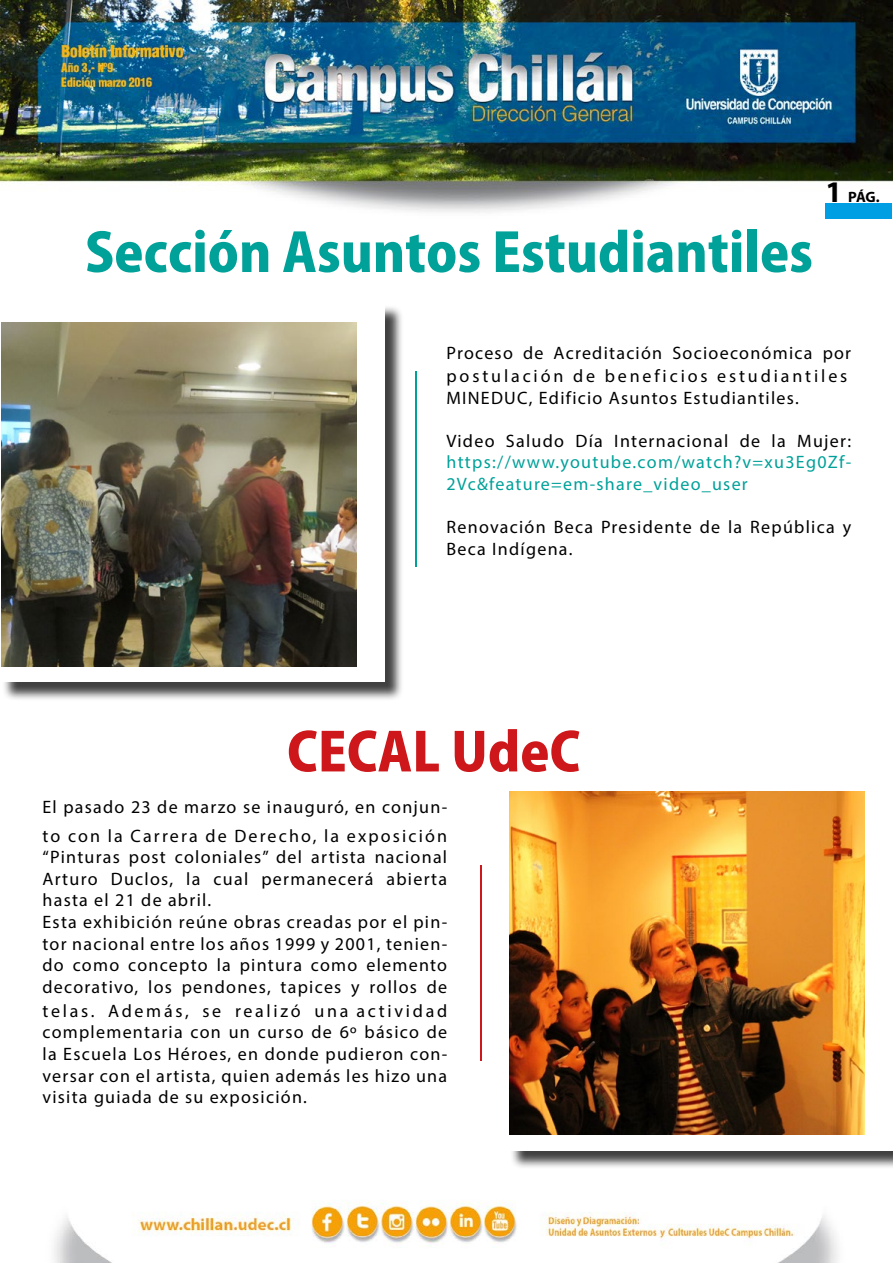
<style>
.page{position:relative;width:893px;height:1276px;background:#fff}
.page>*{position:absolute;margin:0;border:0;box-sizing:border-box;transform-origin:0 0}
.t1{font:800 52.5px "Koz Go Pr 6 N";color:#00a199}
.t2{font:800 52.5px "Koz Go Pr 6 N";color:#cd171a}
.t3{font:18px/21.6px "Myriad Pro";letter-spacing:.07em;color:#000}
.t4{font:18px/28.5px "Myriad Pro";letter-spacing:.11em;color:#000}
.t5{font:18px/21.6px "Myriad Pro";letter-spacing:.07em;color:#00a199}
.t6{font:700 15px "Myriad Pro";color:#000}
.s1{font-size:30px}
</style>
<div class="page">
<img style="left:0;top:0;width:893px;height:1263px">
<div style="left:2px;top:305px;width:402px;height:395px;background:#000;opacity:.75"></div>
<div style="left:0;top:303px;width:385px;height:379px;background:#fff"></div>
<hr style="left:415px;top:371px;width:1px;height:196px;background:#00a199">
<hr style="left:480px;top:865px;width:1px;height:195px;background:#cd171a">
<img style="left:1px;top:323px;width:355px;height:343px">
<div style="left:510px;top:774px;width:383px;height:395px;background:#000;opacity:.75"></div>
<div style="left:508px;top:772px;width:385px;height:378px;background:#fff"></div>
<img style="left:509px;top:791px;width:355px;height:343px">
<div style="left:825px;top:203px;width:67px;height:15px;background:#009fe3"></div>
<h1 class="t1" style="left:85px;top:223px;width:729px">Sección Asuntos Estudiantiles</h1>
<p class="t6" style="left:825px;top:187px;width:56px"><span class="s1">1</span> PÁG.</p>
<p class="t3" style="left:446px;top:342px;width:406px;line-height:22px">Proceso de Acreditación Socioeconómica por postulación de beneficios estudiantiles<br>MINEDUC, Edificio Asuntos Estudiantiles.</p>
<p class="t3" style="left:446px;top:430px;width:406px">Video Saludo Día Internacional de la Mujer:</p>
<p class="t5" style="left:446px;top:451px;width:406px">https://www.youtube.com/watch?v=xu3Eg0Zf-<br>2Vc&amp;feature=em-share_video_user</p>
<p class="t3" style="left:446px;top:516px;width:406px">Renovación Beca Presidente de la República y<br>Beca Indígena.</p>
<h1 class="t2" style="left:287px;top:722px;width:295px">CECAL UdeC</h1>
<p class="t4" style="left:43px;top:792px;width:406px">El pasado 23 de marzo se inauguró, en conjun&shy;to con la Carrera de Derecho, la exposición</p>
<p class="t3" style="left:43px;top:846px;width:406px">“Pinturas post coloniales” del artista nacional Arturo Duclos, la cual permanecerá abierta hasta el 21 de abril.<br>Esta exhibición reúne obras creadas por el pin&shy;tor nacional entre los años 1999 y 2001, tenien&shy;do como concepto la pintura como elemento decorativo, los pendones, tapices y rollos de</p>
<p class="t3" style="left:43px;top:999px;width:406px;text-align:justify">telas. Además, se realizó una actividad complementaria con un curso de 6º básico de la Escuela Los Héroes, en donde pudieron con&shy;versar con el artista, quien además les hizo una visita guiada de su exposición.</p>
</div>
